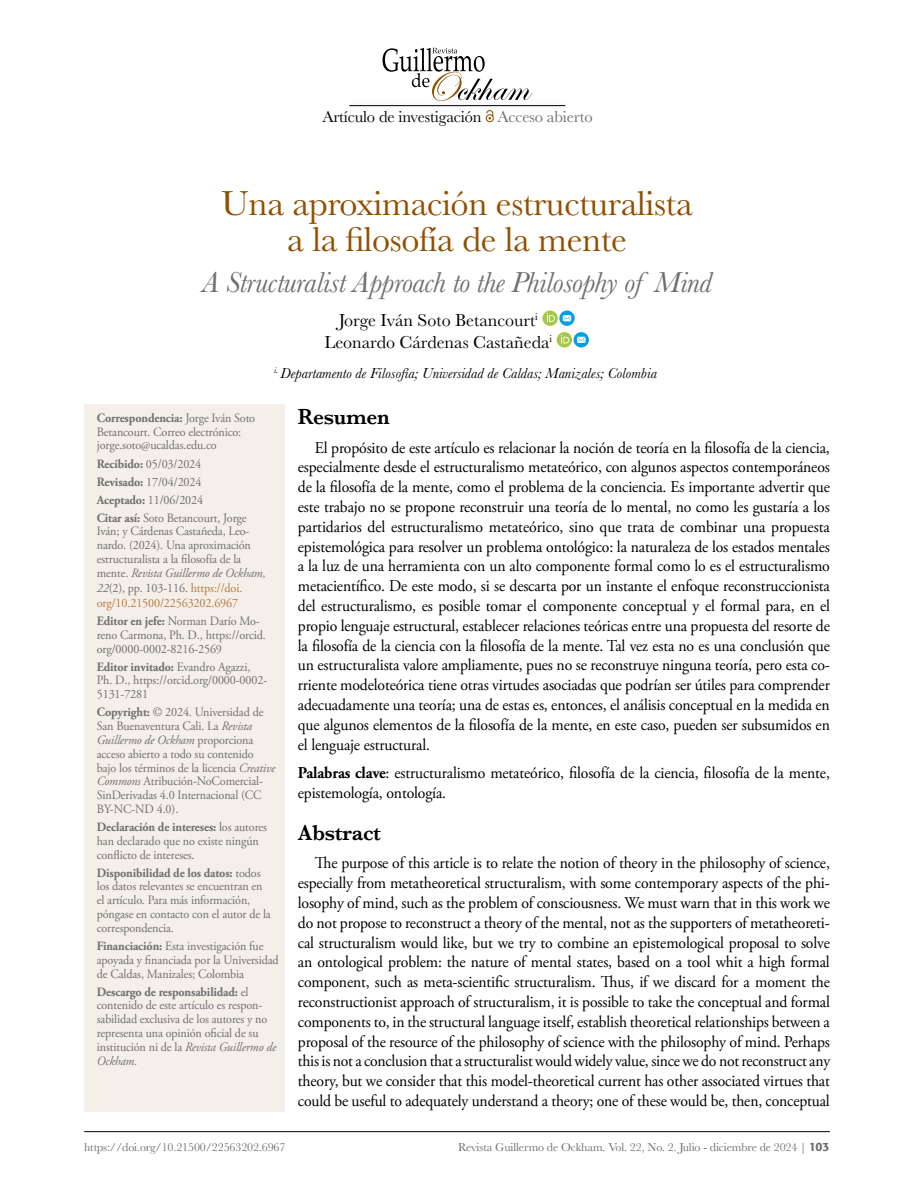
<style>
.page{position:relative;width:915px;height:1191px;background:#fff}
.page>*{position:absolute;margin:0;border:0;box-sizing:border-box;transform-origin:0 0}
.t1{font:36px/36px "Baskerville";letter-spacing:-.01em;color:#914f00;text-align:center}
.t2{font:italic 30px "Baskerville";letter-spacing:-.015em;color:#706f6f}
.t3{font:600 22.5px "Baskerville";letter-spacing:-.01em;color:#000;scale:.95 1}
.t4{font:18px/21.6px "Baskerville";color:#000;text-align:center}
.t5{font:16.5px/19.8px "Adobe Garamond Pro";letter-spacing:-.01em;color:#000;text-align:justify;scale:.95 1}
.t6{font:16.5px "Baskerville";letter-spacing:-.01em;color:#000}
.t7{font:italic 15px "Baskerville";color:#000}
.t8{font:12.75px/13.8px "Adobe Garamond Pro";letter-spacing:-.01em;color:#706f6f;scale:.95 1}
.t9{font:12.75px/15px "Adobe Garamond Pro";letter-spacing:-.01em;color:#b47c42;scale:.95 1}
.t10{font:12px "Baskerville";letter-spacing:-.01em;color:#706f6f}
.s1{color:#706f6f}
.s2{font-weight:700}
.s3{font-style:italic}
.s4{font-style:italic;color:#706f6f}
.s5{font-family:"Formata";font-weight:500}
</style>
<div class="page">
<div style="left:84px;top:404px;width:201px;height:707px;background:#f5efe9"></div>
<hr style="left:84px;top:1131px;width:745px;height:1px;background:#000">
<svg style="left:485px;top:114px;width:8px;height:8px"></svg>
<svg style="left:382px;top:48px;width:150px;height:49px"></svg>
<div style="left:342px;top:97px;width:230px;height:17px;background:#000;opacity:.3"></div>
<hr style="left:349px;top:105px;width:216px;height:1px;background:#000">
<svg style="left:542px;top:310px;width:15px;height:16px"></svg>
<svg style="left:546px;top:313px;width:8px;height:9px"></svg>
<svg style="left:559px;top:310px;width:15px;height:16px"></svg>
<svg style="left:562px;top:315px;width:9px;height:6px"></svg>
<svg style="left:556px;top:332px;width:16px;height:15px"></svg>
<svg style="left:560px;top:335px;width:9px;height:8px"></svg>
<svg style="left:573px;top:332px;width:15px;height:15px"></svg>
<svg style="left:576px;top:337px;width:9px;height:6px"></svg>
<p class="t6" style="left:322px;top:106px;width:272px">Artículo de investigación <span class="s1">Acceso abierto</span></p>
<h1 class="t1" style="left:221px;top:186px;width:473px">Una aproximación estructuralista a la filosofía de la mente</h1>
<h2 class="t2" style="left:202px;top:262px;width:511px">A Structuralist Approach to the Philosophy of Mind</h2>
<p class="t4" style="left:324px;top:309px;width:229px">Jorge Iván Soto Betancourt<sup>i<br></sup>Leonardo Cárdenas Castañeda<sup>i</sup></p>
<p class="t7" style="left:274px;top:363px;width:384px"><sup>i.</sup> Departamento de Filosofía; Universidad de Caldas; Manizales; Colombia</p>
<p class="t8" style="left:97px;top:411px;width:168px"><span class="s2">Correspondencia:</span> Jorge Iván Soto<br>Betancourt. Correo electrónico: jorge.soto@ucaldas.edu.co</p>
<p class="t8" style="left:97px;top:455px;width:159px;line-height:18px"><span class="s2">Recibido:</span> 05/03/2024<br><span class="s2">Revisado:</span> 17/04/2024<br><span class="s2">Aceptado:</span> 11/06/2024<br><span class="s2">Citar así:</span> Soto Betancourt, Jorge</p>
<p class="t8" style="left:97px;top:525px;width:179px">Iván; y Cárdenas Castañeda, Leo&shy;nardo. (2024). Una aproximación estructuralista a la filosofía de la mente. <span class="s3">Revista Guillermo de Ockham,</span></p>
<p class="t9" style="left:97px;top:581px;width:155px"><span class="s4">22</span><span class="s1">(2), pp. 103-116.</span> https://doi. org/10.21500/22563202.6967</p>
<p class="t8" style="left:97px;top:614px;width:179px"><span class="s2">Editor en jefe:</span> Norman Darío Mo&shy;reno Carmona, Ph. D., https://orcid. org/0000-0002-8216-2569</p>
<p class="t8" style="left:97px;top:660px;width:181px"><span class="s2">Editor invitado:</span> Evandro Agazzi,<br>Ph. D., https://orcid.org/0000-0002-<br>5131-7281</p>
<p class="t8" style="left:97px;top:706px;width:189px"><span class="s2">Copyright:</span> © 2024. Universidad de San Buenaventura Cali. La <span class="s3">Revista Guillermo de Ockham</span> proporciona acceso abierto a todo su contenido bajo los términos de la licencia <span class="s3">Creative Commons</span> Atribución-NoComercial-SinDerivadas 4.0 Internacional (CC BY-NC-ND 4.0).</p>
<p class="t8" style="left:97px;top:820px;width:181px"><span class="s2">Declaración de intereses:</span> los autores han declarado que no existe ningún conflicto de intereses.</p>
<p class="t8" style="left:97px;top:866px;width:185px"><span class="s2">Disponibilidad de los datos:</span> todos los datos relevantes se encuentran en el artículo. Para más información, póngase en contacto con el autor de la correspondencia.</p>
<p class="t8" style="left:97px;top:939px;width:193px"><span class="s2">Financiación:</span> Esta investigación fue apoyada y financiada por la Universidad de Caldas, Manizales; Colombia</p>
<p class="t8" style="left:97px;top:985px;width:190px"><span class="s2">Descargo de responsabilidad:</span> el contenido de este artículo es respon&shy;sabilidad exclusiva de los autores y no representa una opinión oficial de su institución ni de la <span class="s3">Revista Guillermo de<br>Ockham.</span></p>
<h3 class="t3" style="left:298px;top:401px;width:98px">Resumen</h3>
<p class="t5" style="left:298px;top:438px;width:561px;text-indent:17px">El propósito de este artículo es relacionar la noción de teoría en la filosofía de la ciencia, especialmente desde el estructuralismo metateórico, con algunos aspectos contemporáneos de la filosofía de la mente, como el problema de la conciencia. Es importante advertir que este trabajo no se propone reconstruir una teoría de lo mental, no como les gustaría a los partidarios del estructuralismo metateórico, sino que trata de combinar una propuesta epistemológica para resolver un problema ontológico: la naturaleza de los estados mentales a la luz de una herramienta con un alto componente formal como lo es el estructuralismo metacientífico. De este modo, si se descarta por un instante el enfoque reconstruccionista del estructuralismo, es posible tomar el componente conceptual y el formal para, en el propio lenguaje estructural, establecer relaciones teóricas entre una propuesta del resorte de la filosofía de la ciencia con la filosofía de la mente. Tal vez esta no es una conclusión que un estructuralista valore ampliamente, pues no se reconstruye ninguna teoría, pero esta co&shy;rriente modeloteórica tiene otras virtudes asociadas que podrían ser útiles para comprender adecuadamente una teoría; una de estas es, entonces, el análisis conceptual en la medida en que algunos elementos de la filosofía de la mente, en este caso, pueden ser subsumidos en el lenguaje estructural.</p>
<p class="t5" style="left:298px;top:763px;width:561px"><span class="s2">Palabras clave</span>: estructuralismo metateórico, filosofía de la ciencia, filosofía de la mente, epistemología, ontología.</p>
<h3 class="t3" style="left:298px;top:817px;width:89px">Abstract</h3>
<p class="t5" style="left:298px;top:854px;width:561px;text-indent:17px">The purpose of this article is to relate the notion of theory in the philosophy of science, especially from metatheoretical structuralism, with some contemporary aspects of the phi&shy;losophy of mind, such as the problem of consciousness. We must warn that in this work we do not propose to reconstruct a theory of the mental, not as the supporters of metatheoreti&shy;cal structuralism would like, but we try to combine an epistemological proposal to solve an ontological problem: the nature of mental states, based on a tool whit a high formal component, such as meta-scientific structuralism. Thus, if we discard for a moment the reconstructionist approach of structuralism, it is possible to take the conceptual and formal components to, in the structural language itself, establish theoretical relationships between a proposal of the resource of the philosophy of science with the philosophy of mind. Perhaps this is not a conclusion that a structuralist would widely value, since we do not reconstruct any theory, but we consider that this model-theoretical current has other associated virtues that could be useful to adequately understand a theory; one of these would be, then, conceptual</p>
<p class="t10" style="left:84px;top:1139px;width:203px">https://doi.org/10.21500/22563202.6967</p>
<p class="t10" style="left:458px;top:1139px;width:372px">Revista Guillermo de Ockham. Vol. 22, No. 2. Julio - diciembre de 2024 | <span class="s5">103</span></p>
</div>
